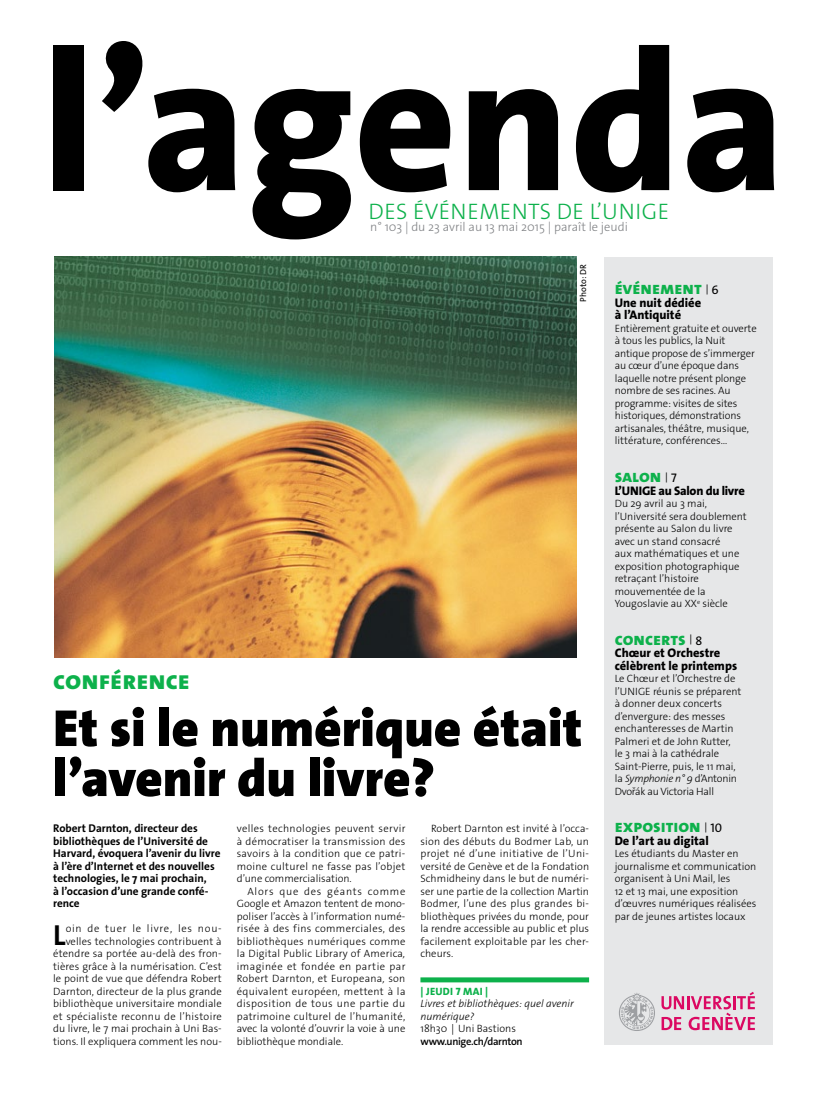
<style>
.page{position:relative;width:833px;height:1099px;background:#fff}
.page>*{position:absolute;margin:0;border:0;box-sizing:border-box;transform-origin:0 0}
.t1{font:800 198.75px "The Sans Os F";color:#000}
.t2{font:900 52.5px/50px "The Sans Os F";color:#000}
.t3{font:700 29.12px "The Sans Os F";color:#000}
.t4{font:800 26.25px "The Sans Os F";color:#0db14b}
.t5{font:300 22.5px "The Sans Os F";letter-spacing:.02em;color:#0db14b}
.t6{font:800 17.5px "The Sans Os F";color:#0db14b}
.t7{font:800 12.5px/12.5px "The Sans Os F";color:#000}
.t8{font:300 12.5px "The Sans Os F";color:#808285}
.t9{font:700 11.25px/12.5px "The Sans Os F";color:#000}
.t10{font:300 10.62px/12.5px "The Sans Os F";color:#000}
.t11{font:300 10.62px "The Sans Os F";letter-spacing:.025em;color:#000}
.t12{font:italic 300 10.62px/12.5px "The Sans Os F";color:#000}
.t13{font:300 10.62px "The Sans Os F";letter-spacing:.03em;color:#000}
.t14{font:300 10.62px "The Sans Os F";letter-spacing:.02em;color:#000}
.t15{font:300 10.62px "The Sans Os F";letter-spacing:.035em;color:#000}
.t16{font:300 10.62px "The Sans Os F";letter-spacing:.04em;color:#000}
.t17{font:300 10.62px "The Sans Os F";letter-spacing:.07em;color:#000}
.t18{font:8.75px "The Sans Os F";color:#000}
.s1{font-weight:800;font-style:normal;color:#0db14b}
.s2{font-style:normal}
.s3{font-weight:600;font-style:normal}
.s4{font-style:italic}
.s5{font-size:11.25px}
.s6{font-weight:400;font-size:10px;color:#000}
.s7{font-weight:400;font-size:12.5px;color:#000}
</style>
<div class="page">
<img style="left:54px;top:257px;width:522px;height:400px">
<div style="left:604px;top:257px;width:168px;height:787px;background:#e6e7e8"></div>
<div style="left:420px;top:977px;width:169px;height:5px;background:#0db14b"></div>
<svg style="left:619px;top:993px;width:36px;height:37px"></svg>
<svg style="left:661px;top:991px;width:94px;height:39px"></svg>
<h1 class="t1" style="left:41px;top:-5px;width:745px">l’agenda</h1>
<h3 class="t5" style="left:368px;top:197px;width:298px">des événements de l’UN IGE</h3>
<p class="t8" style="left:370px;top:219px;width:259px">n° 103 | du 23 avril au 13 mai 2015 | paraît le jeudi</p>
<p class="t4" style="left:53px;top:663px;width:138px">conférence</p>
<p class="t18" style="left:577px;top:301px;width:39px;rotate:-90deg">Photo: DR</p>
<p class="t2" style="left:53px;top:703px;width:531px">Et si le numérique était l’avenir du livre?</p>
<p class="t9" style="left:53px;top:822px;width:169px">Robert Darnton, directeur des bibliothèques de l’Université de<br>Harvard, évoquera l’avenir du livre à l’ère d’Internet et des nouvelles technologies, le 7 mai prochain,<br>à l’occasion d’une grande confé&shy;rence</p>
<p class="t3" style="left:53px;top:916px;width:14px">L</p>
<p class="t10" style="left:420px;top:822px;width:170px;text-align:justify;text-indent:11px">Robert Darnton est invité à l’occa&shy;sion des débuts du Bodmer Lab, un projet né d’une initiative de l’Uni&shy;versité de Genève et de la Fondation Schmidheiny dans le but de numéri&shy;ser une partie de la collection Martin Bodmer, l’une des plus grandes bi&shy;bliothèques privées du monde, pour la rendre accessible au public et plus facilement exploitable par les cher&shy;cheurs.</p>
<p class="t12" style="left:420px;top:985px;width:155px"><span class="s1">| jeudi 7 mai |<br></span>Livres et bibliothèques: quel avenir numérique?<br><span class="s2">18h30↕Uni Bastions </span><span class="s3">www.unige.ch/darnton</span></p>
<p class="t15" style="left:237px;top:821px;width:170px">velles technologies peuvent servir</p>
<p class="t14" style="left:237px;top:834px;width:170px">à démocratiser la transmission des</p>
<p class="t11" style="left:237px;top:846px;width:170px">savoirs à la condition que ce patri-</p>
<p class="t11" style="left:237px;top:859px;width:170px">moine culturel ne fasse pas l’objet</p>
<p class="t10" style="left:237px;top:872px;width:116px">d’une commercialisation.</p>
<p class="t17" style="left:247px;top:884px;width:159px">Alors que des géants comme</p>
<p class="t10" style="left:237px;top:897px;width:170px">Google et Amazon tentent de mono-</p>
<p class="t10" style="left:237px;top:909px;width:170px">poliser l’accès à l’information numé-</p>
<p class="t13" style="left:237px;top:921px;width:170px">risée à des fins commerciales, des</p>
<p class="t13" style="left:237px;top:934px;width:170px">bibliothèques numériques comme</p>
<p class="t14" style="left:237px;top:946px;width:170px">la Digital Public Library of America<span class="s4">,</span></p>
<p class="t16" style="left:237px;top:959px;width:170px">imaginée et fondée en partie par</p>
<p class="t11" style="left:237px;top:971px;width:170px">Robert Darnton, et Europeana<span class="s4">,</span> son</p>
<p class="t13" style="left:237px;top:984px;width:170px">équivalent européen, mettent à la</p>
<p class="t15" style="left:237px;top:996px;width:170px">disposition de tous une partie du</p>
<p class="t11" style="left:237px;top:1009px;width:170px">patrimoine culturel de l’humanité,</p>
<p class="t10" style="left:237px;top:1022px;width:170px">avec la volonté d’ouvrir la voie à une</p>
<p class="t10" style="left:237px;top:1034px;width:108px">bibliothèque mondiale.</p>
<p class="t10" style="left:53px;top:922px;width:170px;text-align:right">oin de tuer le livre, les nou&shy;velles technologies contribuent à étendre sa portée au-delà des fron&shy;tières grâce à la numérisation. C’est le point de vue que défendra Robert Darnton, directeur de la plus grande bibliothèque universitaire mondiale et spécialiste reconnu de l’histoire du livre<span class="s5">, l</span>e 7 mai prochain à Uni Bas&shy;tions. Il expliquera comment les nou-</p>
<p class="t6" style="left:614px;top:277px;width:105px">événement <span class="s6">|</span> <span class="s7">6</span></p>
<p class="t7" style="left:615px;top:296px;width:88px">Une nuit dédiée à l’Antiquité</p>
<p class="t10" style="left:614px;top:322px;width:144px">Entièrement gratuite et ouverte à tous les publics, la Nuit antique propose de s’immerger au cœur d’une époque dans laquelle notre présent plonge nombre de ses racines. Au programme: visites de sites historiques, démonstrations artisanales, théâtre, musique, littérature, conférences...</p>
<p class="t6" style="left:614px;top:465px;width:63px">salon <span class="s6">|</span> <span class="s7">7</span></p>
<p class="t7" style="left:614px;top:484px;width:132px">L’UNIGE au Salon du livre</p>
<p class="t10" style="left:614px;top:497px;width:134px">Du 29 avril au 3 mai, l’Université sera doublement présente au Salon du livre avec un stand consacré<br>aux mathématiques et une exposition photographique retraçant l’histoire mouvementée de la<br>Yougoslavie au XX<sup>e</sup> siècle</p>
<p class="t6" style="left:614px;top:627px;width:89px">concerts <span class="s6">|</span> <span class="s7">8</span></p>
<p class="t7" style="left:614px;top:646px;width:124px">Chœur et Orchestre célèbrent le printemps</p>
<p class="t10" style="left:614px;top:672px;width:128px">Le Chœur et l’Orchestre de l’UNIGE réunis se préparent à donner deux concerts d’envergure: des messes enchanteresses de Martin<br>Palmeri et de John Rutter, le 3 mai à la cathédrale<br>Saint-Pierre, puis, le 11 mai, la <span class="s4">Symphonie n° 9</span> d’Antonin<br>Dvořák au Victoria Hall</p>
<p class="t6" style="left:614px;top:815px;width:109px">exposition <span class="s6">|</span> <span class="s7">10</span></p>
<p class="t7" style="left:614px;top:834px;width:96px">De l’art au digital</p>
<p class="t10" style="left:614px;top:847px;width:143px">Les étudiants du Master en journalisme et communication organisent à Uni Mail, les<br>12 et 13 mai, une exposition d’œuvres numériques réalisées par de jeunes artistes locaux</p>
</div>
